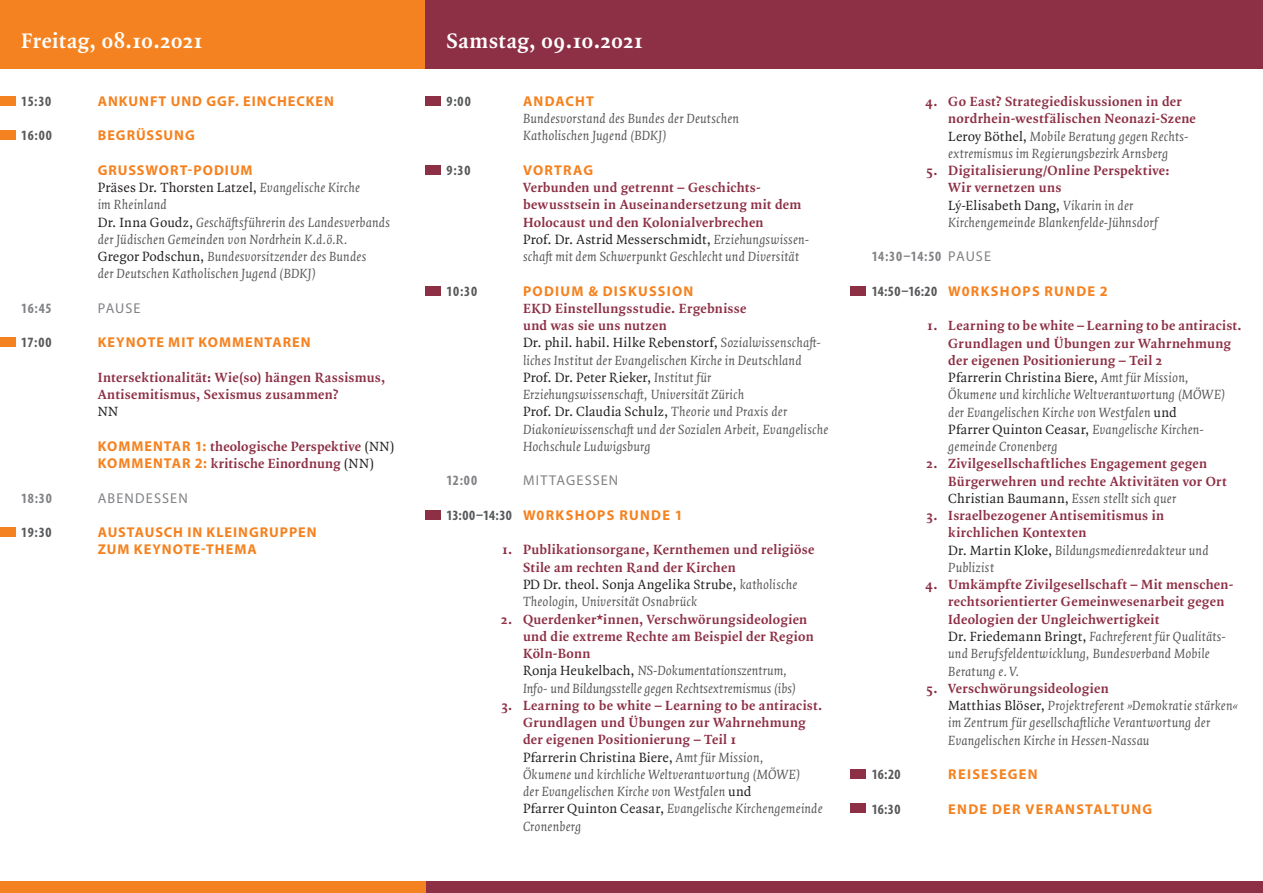
<style>
.page{position:relative;width:1263px;height:893px;background:#fff}
.page>*{position:absolute;margin:0;border:0;box-sizing:border-box;transform-origin:0 0}
.t1{font:700 22.5px "Quadraat Pro";letter-spacing:.025em;color:#fff}
.t2{font:700 14.25px/17.2px "Quadraat Pro";letter-spacing:.02em;color:#8d2f45}
.t3{font:italic 14.25px/17.2px "Quadraat Pro";letter-spacing:.015em;color:#57585a}
.t4{font:700 14.25px/17.2px "Myriad Pro";letter-spacing:.075em;color:#f58220}
.t5{font:700 condensed 14.25px "Myriad Pro";letter-spacing:.035em;color:#57585a}
.t6{font:700 condensed 14.25px "Myriad Pro";letter-spacing:.045em;color:#808285}
.t7{font:14.25px "Myriad Pro";letter-spacing:.075em;color:#808285}
.t8{font:14.25px "Quadraat Pro";color:#231f20}
.s1{font-style:normal;color:#231f20}
.s2{font-family:"Myriad Pro";color:#f58220}
.s3{font-weight:400;color:#231f20}
.s4{font-weight:400;font-style:italic;color:#57585a}
.s5{font-weight:700;font-style:normal;color:#8d2f45}
.s6{font-stretch:condensed;color:#57585a}
.s7{font-weight:400;font-stretch:normal}
</style>
<div class="page">
<div style="left:0;top:0;width:425px;height:68px;background:#f58220"></div>
<div style="left:425px;top:0;width:838px;height:68px;background:#8d2f45"></div>
<div style="left:425px;top:881px;width:838px;height:12px;background:#8d2f45"></div>
<div style="left:0;top:881px;width:425px;height:12px;background:#f58220"></div>
<div style="left:0;top:96px;width:16px;height:10px;background:#f58220"></div>
<div style="left:0;top:131px;width:16px;height:9px;background:#f58220"></div>
<div style="left:425px;top:96px;width:16px;height:10px;background:#8d2f45"></div>
<div style="left:0;top:338px;width:16px;height:9px;background:#f58220"></div>
<div style="left:425px;top:286px;width:16px;height:10px;background:#8d2f45"></div>
<div style="left:425px;top:510px;width:16px;height:10px;background:#8d2f45"></div>
<div style="left:0;top:527px;width:16px;height:10px;background:#f58220"></div>
<div style="left:425px;top:165px;width:16px;height:10px;background:#8d2f45"></div>
<div style="left:850px;top:286px;width:16px;height:10px;background:#8d2f45"></div>
<div style="left:850px;top:769px;width:16px;height:9px;background:#8d2f45"></div>
<div style="left:850px;top:803px;width:16px;height:10px;background:#8d2f45"></div>
<h1 class="t1" style="left:21px;top:26px;width:183px">Freitag, 08.10.2021</h1>
<h1 class="t1" style="left:446px;top:26px;width:198px">Samstag, 09.10.2021</h1>
<p class="t5" style="left:21px;top:92px;width:32px">15:30</p>
<p class="t4" style="left:98px;top:92px;width:238px">ANKUNFT UND GGF. EINCHECKEN</p>
<p class="t5" style="left:21px;top:127px;width:32px">16:00</p>
<p class="t4" style="left:98px;top:126px;width:99px">BEGRÜSSUNG</p>
<p class="t4" style="left:98px;top:161px;width:156px">GRUSSWORT-PODIUM</p>
<p class="t3" style="left:98px;top:179px;width:294px"><span class="s1">Präses Dr. Thorsten Latzel,</span> Evangelische Kirche<br>im Rheinland<br><span class="s1">Dr. Inna Goudz,</span> Geschäftsführerin des Landesverbands der Jüdischen Gemeinden von Nordrhein K.d.ö.R.<br><span class="s1">Gregor Podschun,</span> Bundesvorsitzender des Bundes<br>der Deutschen Katholischen Jugend (BDKJ)</p>
<p class="t6" style="left:21px;top:299px;width:32px">16:45</p>
<p class="t7" style="left:98px;top:299px;width:44px">PAUSE</p>
<p class="t5" style="left:21px;top:334px;width:32px">17:00</p>
<p class="t4" style="left:98px;top:333px;width:214px">KEYNOTE MIT KOMMENTAREN</p>
<p class="t2" style="left:98px;top:368px;width:289px">Intersektionalität: Wie(so) hängen Rassismus,<br>Antisemitismus, Sexismus zusammen?</p>
<p class="t8" style="left:98px;top:402px;width:22px">NN</p>
<p class="t2" style="left:98px;top:437px;width:298px"><span class="s2">KOMMENTAR 1:</span> theologische Perspektive <span class="s3">(NN)<br></span><span class="s2">KOMMENTAR 2:</span> kritische Einordnung <span class="s3">(NN)</span></p>
<p class="t6" style="left:21px;top:489px;width:32px">18:30</p>
<p class="t7" style="left:98px;top:489px;width:91px">ABENDESSEN</p>
<p class="t5" style="left:21px;top:523px;width:32px">19:30</p>
<p class="t4" style="left:98px;top:523px;width:220px">AUSTAUSCH IN KLEINGRUPPEN<br>ZUM KEYNOTE-THEMA</p>
<p class="t5" style="left:446px;top:92px;width:26px">9:00</p>
<p class="t4" style="left:523px;top:92px;width:73px">ANDACHT</p>
<p class="t3" style="left:523px;top:110px;width:218px">Bundesvorstand des Bundes der Deutschen<br>Katholischen Jugend (BDKJ)</p>
<p class="t5" style="left:446px;top:161px;width:25px">9:30</p>
<p class="t4" style="left:523px;top:161px;width:72px">VORTRAG</p>
<p class="t2" style="left:523px;top:179px;width:288px">Verbunden und getrennt – Geschichts&shy;bewusstsein in Auseinandersetzung mit dem Holocaust und den Kolonialverbrechen<br><span class="s3">Prof. Dr. Astrid Messerschmidt,</span> <span class="s4">Erziehungswissen&shy;schaft mit dem Schwerpunkt Geschlecht und Diversität</span></p>
<p class="t5" style="left:446px;top:282px;width:32px">10:30</p>
<p class="t4" style="left:523px;top:282px;width:172px">PODIUM &amp; DISKUSSION</p>
<p class="t3" style="left:523px;top:299px;width:307px"><span class="s5">EKD Einstellungsstudie. Ergebnisse<br>und was sie uns nutzen<br></span><span class="s1">Dr. phil. habil. Hilke Rebenstorf,</span> Sozialwissenschaft&shy;liches Institut der Evangelischen Kirche in Deutschland <span class="s1">Prof. Dr. Peter Rieker,</span> Institut für Erziehungswissenschaft, Universität Zürich<br><span class="s1">Prof. Dr. Claudia Schulz,</span> Theorie und Praxis der Diakoniewissenschaft und der Sozialen Arbeit, Evangelische Hochschule Ludwigsburg</p>
<p class="t6" style="left:446px;top:472px;width:32px">12:00</p>
<p class="t7" style="left:523px;top:472px;width:97px">MITTAGESSEN</p>
<p class="t4" style="left:446px;top:506px;width:238px"><span class="s6">13:00–14:30</span> W0RKSHOPS RUNDE 1</p>
<p class="t2" style="left:523px;top:541px;width:293px;text-indent:-21px">1. Publikationsorgane, Kernthemen und religiöse Stile am rechten Rand der Kirchen<br><span class="s3">PD Dr. theol. Sonja Angelika Strube,</span> <span class="s4">katholische Theologin, Universität Osnabrück</span></p>
<p class="t2" style="left:523px;top:610px;width:292px;text-indent:-22px">2. Querdenker*innen, Verschwörungsideologien und die extreme Rechte am Beispiel der Region Köln-Bonn<br><span class="s3">Ronja Heukelbach,</span> <span class="s4">NS-Dokumentationszentrum, Info- und Bildungsstelle gegen Rechtsextremismus (ibs)</span></p>
<p class="t3" style="left:523px;top:696px;width:301px;text-indent:-22px"><span class="s5">3. Learning to be white – Learning to be antiracist.<br>Grundlagen und Übungen zur Wahrnehmung der eigenen Positionierung – Teil 1<br></span><span class="s1">Pfarrerin Christina Biere,</span> Amt für Mission,<br>Ökumene und kirchliche Weltverantwortung (MÖWE)<br>der Evangelischen Kirche von Westfalen <span class="s1">und<br>Pfarrer Quinton Ceasar,</span> Evangelische Kirchengemeinde Cronenberg</p>
<p class="t2" style="left:948px;top:93px;width:249px;text-indent:-23px">4. Go East? Strategiediskussionen in der nordrhein-westfälischen Neonazi-Szene <span class="s3">Leroy Böthel,</span> <span class="s4">Mobile Beratung gegen Rechts&shy;extremismus im Regierungsbezirk Arnsberg</span></p>
<p class="t2" style="left:948px;top:162px;width:223px;text-indent:-22px">5. Digitalisierung/Online Perspektive:<br>Wir vernetzen uns<br><span class="s3">Lý-Elisabeth Dang,</span> <span class="s4">Vikarin in der Kirchengemeinde Blankenfelde-Jühnsdorf</span></p>
<p class="t6" style="left:872px;top:248px;width:121px">14:30–14:50 <span class="s7">PAUSE</span></p>
<p class="t4" style="left:872px;top:282px;width:238px"><span class="s6">14:50–16:20</span> W0RKSHOPS RUNDE 2</p>
<p class="t3" style="left:948px;top:317px;width:295px;text-indent:-21px"><span class="s5">1. Learning to be white – Learning to be antiracist.<br>Grundlagen und Übungen zur Wahrnehmung der eigenen Positionierung – Teil 2<br></span><span class="s1">Pfarrerin Christina Biere,</span> Amt für Mission,<br>Ökumene und kirchliche Weltverantwortung (MÖWE) der Evangelischen Kirche von Westfalen <span class="s1">und<br>Pfarrer Quinton Ceasar,</span> Evangelische Kirchen&shy;gemeinde Cronenberg</p>
<p class="t2" style="left:948px;top:455px;width:280px;text-indent:-22px">2. Zivilgesellschaftliches Engagement gegen<br>Bürgerwehren und rechte Aktivitäten vor Ort<br><span class="s3">Christian Baumann,</span> <span class="s4">Essen stellt sich quer</span></p>
<p class="t2" style="left:948px;top:507px;width:262px;text-indent:-22px">3. Israelbezogener Antisemitismus in kirchlichen Kontexten<br><span class="s3">Dr. Martin Kloke,</span> <span class="s4">Bildungsmedienredakteur und<br>Publizist</span></p>
<p class="t2" style="left:948px;top:576px;width:287px;text-indent:-23px">4. Umkämpfte Zivilgesellschaft – Mit menschen&shy;rechtsorientierter Gemeinwesenarbeit gegen Ideologien der Ungleichwertigkeit<br><span class="s3">Dr. Friedemann Bringt,</span> <span class="s4">Fachreferent für Qualitäts&shy;und Berufsfeldentwicklung, Bundesverband Mobile Beratung e.V.</span></p>
<p class="t3" style="left:948px;top:679px;width:291px;text-indent:-22px"><span class="s5">5. Verschwörungsideologien<br></span><span class="s1">Matthias Blöser,</span> Projektreferent »Demokratie stärken« im Zentrum für gesellschaftliche Verantwortung der Evangelischen Kirche in Hessen-Nassau</p>
<p class="t5" style="left:872px;top:765px;width:30px">16:20</p>
<p class="t4" style="left:948px;top:765px;width:91px">REISESEGEN</p>
<p class="t5" style="left:872px;top:800px;width:30px">16:30</p>
<p class="t4" style="left:948px;top:800px;width:205px">ENDE DER VERANSTALTUNG</p>
</div>
